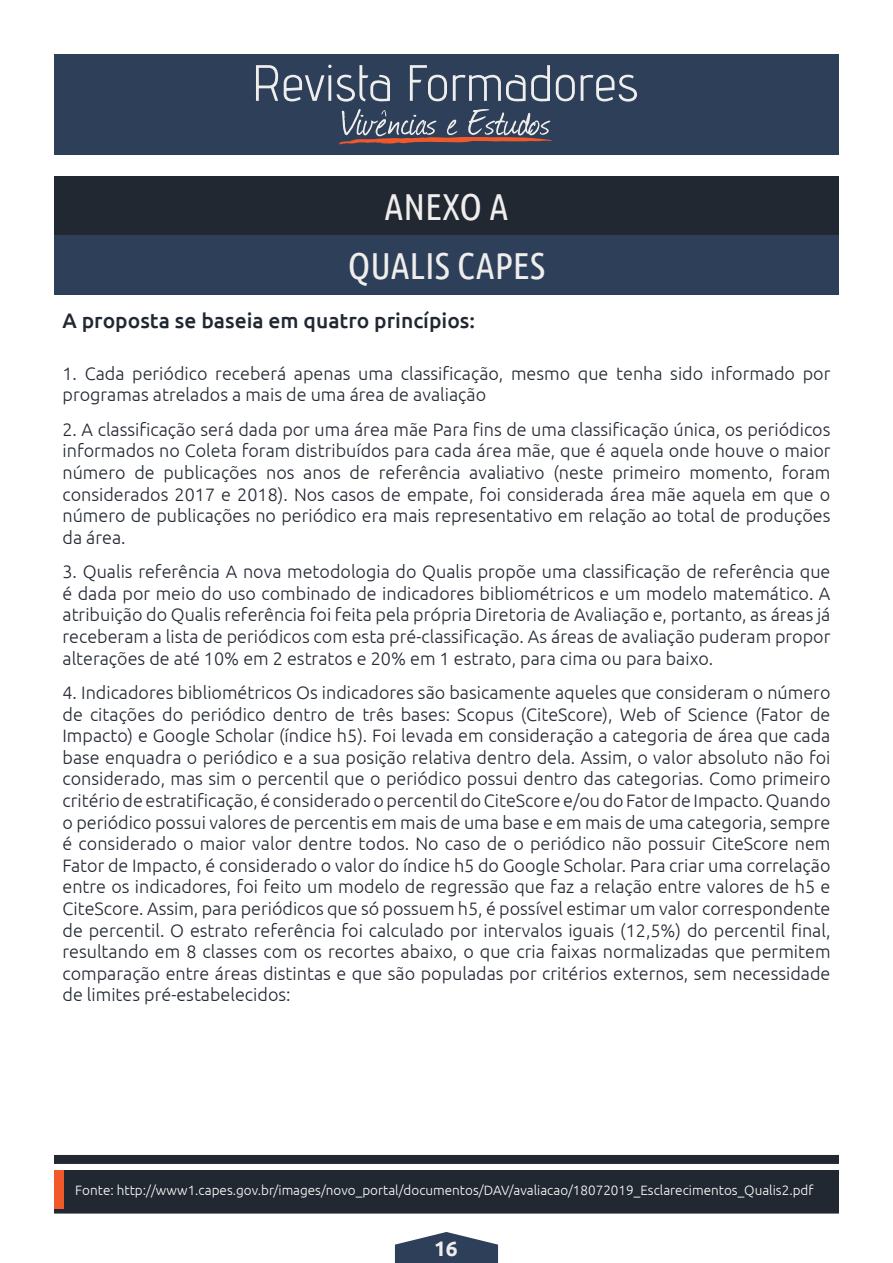
<style>
.page{position:relative;width:893px;height:1263px;background:#fff}
.page>*{position:absolute;margin:0;border:0;box-sizing:border-box;transform-origin:0 0}
.t1{font:37.5px/59.1px "Ubuntu Condensed";color:#efeeed;text-align:center}
.t2{font:500 21px "Ubuntu";color:#222832}
.t3{font:700 21px "Ubuntu";color:#efeeed}
.t4{font:300 18px/21.6px "Ubuntu";color:#222832;text-align:justify}
.t5{font:300 13.5px "Ubuntu";color:#fff}
</style>
<div class="page">
<div style="left:54px;top:1204px;width:785px;height:9px;background:#222832"></div>
<svg style="left:395px;top:1232px;width:103px;height:31px"></svg>
<div style="left:54px;top:176px;width:785px;height:59px;background:#222832"></div>
<div style="left:54px;top:235px;width:785px;height:59px;background:#2e4059"></div>
<div style="left:54px;top:54px;width:785px;height:100px;background:#2e4059"></div>
<div style="left:54px;top:1170px;width:785px;height:39px;background:#222832"></div>
<div style="left:54px;top:1155px;width:785px;height:9px;background:#222832"></div>
<svg style="left:256px;top:65px;width:22px;height:36px"></svg>
<svg style="left:284px;top:65px;width:106px;height:37px"></svg>
<svg style="left:410px;top:65px;width:37px;height:36px"></svg>
<svg style="left:453px;top:65px;width:97px;height:37px"></svg>
<svg style="left:556px;top:75px;width:19px;height:26px"></svg>
<svg style="left:581px;top:74px;width:56px;height:28px"></svg>
<svg style="left:338px;top:109px;width:215px;height:36px"></svg>
<div style="left:54px;top:1170px;width:10px;height:39px;background:#f1582a"></div>
<h1 class="t1" style="left:348px;top:176px;width:199px">ANEXO A<br>QUALIS CAPES</h1>
<p class="t2" style="left:63px;top:307px;width:414px">A proposta se baseia em quatro princípios:</p>
<p class="t4" style="left:63px;top:362px;width:769px">1. Cada periódico receberá apenas uma classificação, mesmo que tenha sido informado por programas atrelados a mais de uma área de avaliação</p>
<p class="t4" style="left:63px;top:418px;width:769px">2. A classificação será dada por uma área mãe Para fins de uma classificação única, os periódicos informados no Coleta foram distribuídos para cada área mãe, que é aquela onde houve o maior número de publicações nos anos de referência avaliativo (neste primeiro momento, foram considerados 2017 e 2018). Nos casos de empate, foi considerada área mãe aquela em que o número de publicações no periódico era mais representativo em relação ao total de produções da área.</p>
<p class="t4" style="left:63px;top:560px;width:769px">3. Qualis referência A nova metodologia do Qualis propõe uma classificação de referência que é dada por meio do uso combinado de indicadores bibliométricos e um modelo matemático. A atribuição do Qualis referência foi feita pela própria Diretoria de Avaliação e, portanto, as áreas já receberam a lista de periódicos com esta pré-classificação. As áreas de avaliação puderam propor alterações de até 10% em 2 estratos e 20% em 1 estrato, para cima ou para baixo.</p>
<p class="t4" style="left:63px;top:681px;width:769px">4. Indicadores bibliométricos Os indicadores são basicamente aqueles que consideram o número de citações do periódico dentro de três bases: Scopus (CiteScore), Web of Science (Fator de Impacto) e Google Scholar (índice h5). Foi levada em consideração a categoria de área que cada base enquadra o periódico e a sua posição relativa dentro dela. Assim, o valor absoluto não foi considerado, mas sim o percentil que o periódico possui dentro das categorias. Como primeiro critério de estratificação, é considerado o percentil do CiteScore e/ou do Fator de Impacto. Quando o periódico possui valores de percentis em mais de uma base e em mais de uma categoria, sempre é considerado o maior valor dentre todos. No caso de o periódico não possuir CiteScore nem Fator de Impacto, é considerado o valor do índice h5 do Google Scholar. Para criar uma correlação entre os indicadores, foi feito um modelo de regressão que faz a relação entre valores de h5 e CiteScore. Assim, para periódicos que só possuem h5, é possível estimar um valor correspondente de percentil. O estrato referência foi calculado por intervalos iguais (12,5%) do percentil final, resultando em 8 classes com os recortes abaixo, o que cria faixas normalizadas que permitem comparação entre áreas distintas e que são populadas por critérios externos, sem necessidade de limites pré-estabelecidos:</p>
<p class="t5" style="left:75px;top:1182px;width:740px">Fonte: http://www1.capes.gov.br/images/novo_portal/documentos/DAV/avaliacao/18072019_Esclarecimentos_Qualis2.pdf</p>
<p class="t3" style="left:434px;top:1235px;width:25px">16</p>
</div>
